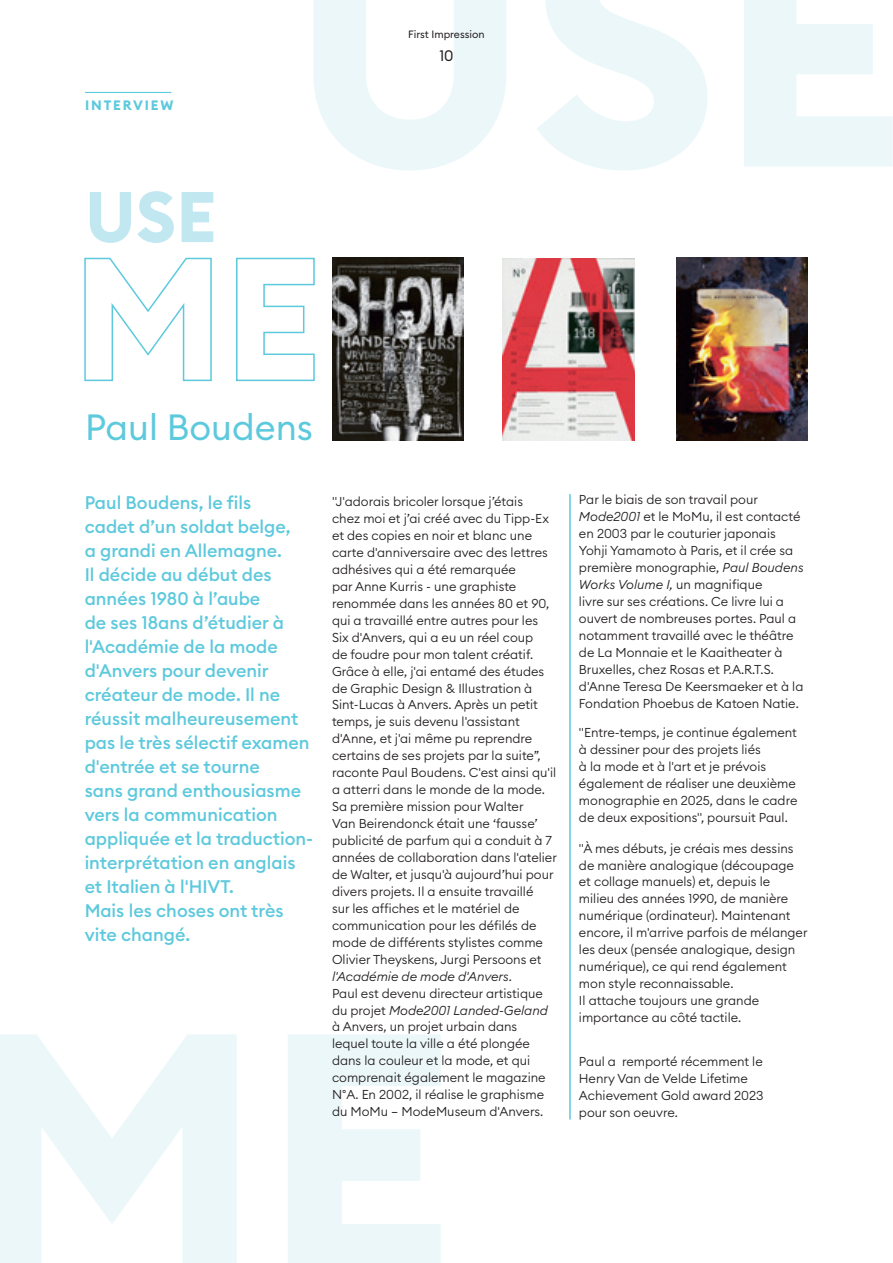
<style>
.page{position:relative;width:893px;height:1263px;background:#fff}
.page>*{position:absolute;margin:0;border:0;box-sizing:border-box;transform-origin:0 0}
.t1{font:36px "Euclid Circular B";color:#5dc9dd}
.t2{font:500 18px/24px "Euclid Circular B";color:#5dc9dd}
.t3{font:15px "Euclid Circular B";color:#231f20}
.t4{font:700 13.5px "Euclid Circular B";letter-spacing:.14em;color:#5dc9dd}
.t5{font:300 12.75px/17px "Euclid Circular B";color:#231f20}
.t6{font:10.5px "Euclid Circular B";color:#231f20}
.s1{font-style:italic}
</style>
<div class="page">
<svg style="left:313px;top:0;width:580px;height:171px;fill:#ecf7fa"></svg>
<hr style="left:85px;top:92px;width:86px;height:1px;background:#5dc9dd">
<svg style="left:90px;top:191px;width:123px;height:52px"></svg>
<svg style="left:84px;top:257px;width:231px;height:125px"></svg>
<svg style="left:0;top:1034px;width:441px;height:229px;fill:#ecf7fa"></svg>
<img style="left:503px;top:258px;width:131px;height:182px">
<img style="left:332px;top:257px;width:131px;height:183px">
<img style="left:676px;top:258px;width:132px;height:182px">
<hr style="left:570px;top:494px;width:1px;height:625px;background:#5dc9dd">
<p class="t4" style="left:85px;top:97px;width:90px">INTERVIEW</p>
<p class="t6" style="left:408px;top:28px;width:78px">First Impression</p>
<p class="t3" style="left:439px;top:46px;width:16px">10</p>
<h1 class="t1" style="left:85px;top:404px;width:230px">Paul Boudens</h1>
<p class="t2" style="left:85px;top:490px;width:230px">Paul Boudens, le fils<br>cadet d’un soldat belge,<br>a grandi en Allemagne.<br>Il décide au début des années 1980 à l’aube<br>de ses 18ans d’étudier à l'Académie de la mode d'Anvers pour devenir créateur de mode. Il ne réussit malheureusement pas le très sélectif examen d'entrée et se tourne<br>sans grand enthousiasme vers la communication appliquée et la traduction&shy;interprétation en anglais et Italien à l'HIVT.<br>Mais les choses ont très vite changé.</p>
<p class="t5" style="left:332px;top:493px;width:226px">"J'adorais bricoler lorsque j’étais<br>chez moi et j’ai créé avec du Tipp-Ex et des copies en noir et blanc une carte d'anniversaire avec des lettres adhésives qui a été remarquée<br>par Anne Kurris - une graphiste renommée dans les années 80 et 90, qui a travaillé entre autres pour les Six d'Anvers, qui a eu un réel coup<br>de foudre pour mon talent créatif.<br>Grâce à elle, j'ai entamé des études de Graphic Design &amp; Illustration à Sint-Lucas à Anvers. Après un petit temps, je suis devenu l'assistant d'Anne, et j'ai même pu reprendre certains de ses projets par la suite”, raconte Paul Boudens. C'est ainsi qu'il a atterri dans le monde de la mode.<br>Sa première mission pour Walter<br>Van Beirendonck était une ‘fausse’ publicité de parfum qui a conduit à 7 années de collaboration dans l'atelier de Walter, et jusqu'à aujourd’hui pour divers projets. Il a ensuite travaillé<br>sur les affiches et le matériel de communication pour les défilés de mode de différents stylistes comme Olivier Theyskens, Jurgi Persoons et <span class="s1">l'Académie de mode d'Anvers</span>.<br>Paul est devenu directeur artistique du projet <span class="s1">Mode2001 Landed-Geland </span>à Anvers, un projet urbain dans lequel toute la ville a été plongée dans la couleur et la mode, et qui comprenait également le magazine N°A. En 2002, il réalise le graphisme du MoMu – ModeMuseum d'Anvers.</p>
<p class="t5" style="left:579px;top:491px;width:226px">Par le biais de son travail pour <span class="s1">Mode2001</span> et le MoMu, il est contacté en 2003 par le couturier japonais Yohji Yamamoto à Paris, et il crée sa première monographie, <span class="s1">Paul Boudens Works Volume I,</span> un magnifique<br>livre sur ses créations. Ce livre lui a ouvert de nombreuses portes. Paul a notamment travaillé avec le théâtre de La Monnaie et le Kaaitheater à Bruxelles, chez Rosas et P.A.R.T.S. d'Anne Teresa De Keersmaeker et à la Fondation Phoebus de Katoen Natie.</p>
<p class="t5" style="left:579px;top:724px;width:220px">"Entre-temps, je continue également à dessiner pour des projets liés<br>à la mode et à l'art et je prévois également de réaliser une deuxième monographie en 2025, dans le cadre de deux expositions", poursuit Paul.</p>
<p class="t5" style="left:579px;top:839px;width:230px">"À mes débuts, je créais mes dessins de manière analogique (découpage et collage manuels) et, depuis le milieu des années 1990, de manière numérique (ordinateur). Maintenant encore, il m'arrive parfois de mélanger les deux (pensée analogique, design numérique), ce qui rend également mon style reconnaissable.<br>Il attache toujours une grande importance au côté tactile.</p>
<p class="t5" style="left:579px;top:1053px;width:186px">Paul a remporté récemment le<br>Henry Van de Velde Lifetime<br>Achievement Gold award 2023 pour son oeuvre.</p>
</div>
